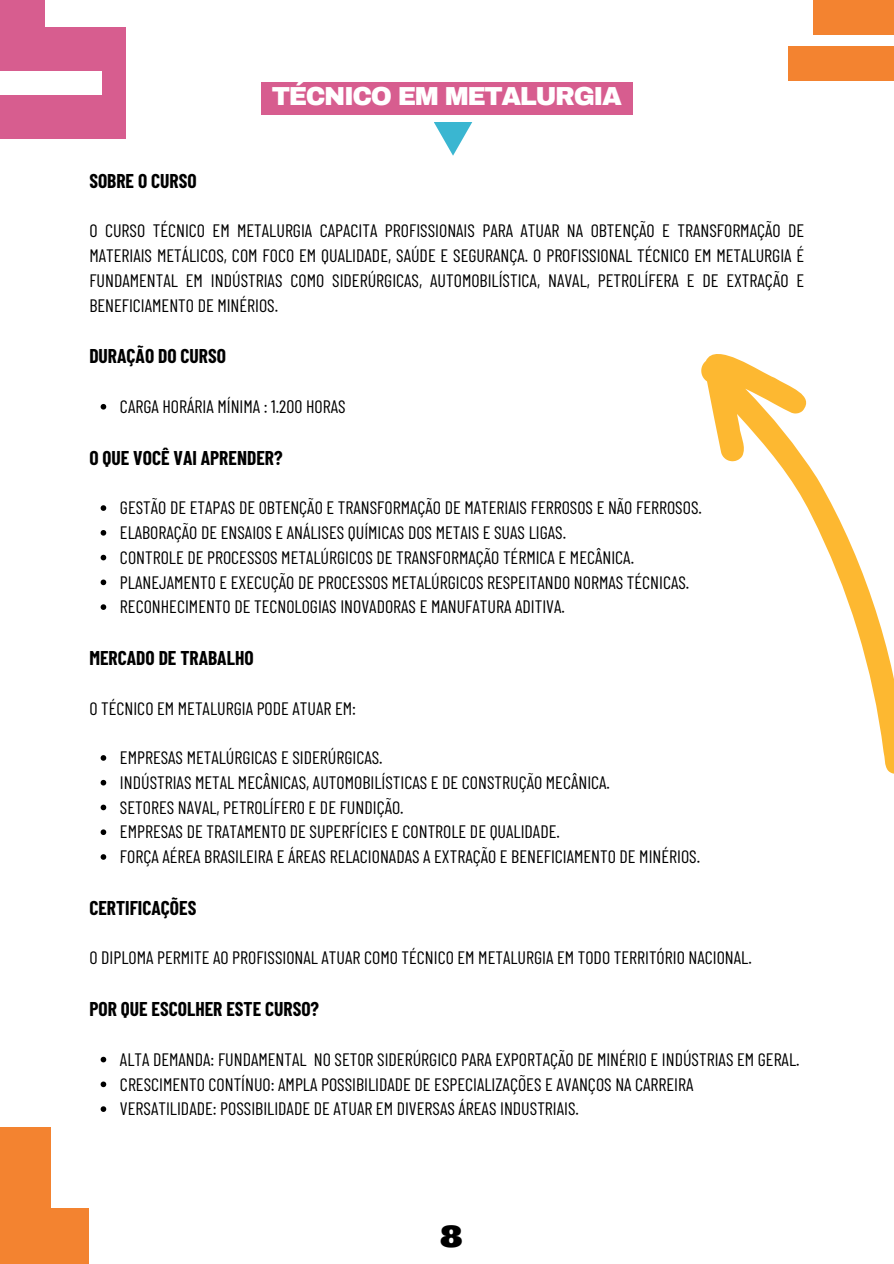
<style>
.page{position:relative;width:894px;height:1264px;background:#fff}
.page>*{position:absolute;margin:0;border:0;box-sizing:border-box;transform-origin:0 0}
.t1{font:30px "Ultra";color:#000}
.t2{font:900 25.5px "Archivo";letter-spacing:-.055em;color:#fff}
.t3{font:700 19.5px "Barlow Condensed";color:#000}
.t4{font:18px/24.8px "Barlow Condensed";color:#000;text-align:justify}
</style>
<div class="page">
<svg style="left:101px;top:404px;width:5px;height:5px"></svg>
<svg style="left:101px;top:505px;width:5px;height:6px"></svg>
<svg style="left:101px;top:530px;width:5px;height:5px"></svg>
<svg style="left:101px;top:555px;width:5px;height:5px"></svg>
<svg style="left:101px;top:579px;width:5px;height:6px"></svg>
<svg style="left:101px;top:604px;width:5px;height:6px"></svg>
<svg style="left:101px;top:755px;width:5px;height:5px"></svg>
<svg style="left:101px;top:780px;width:5px;height:5px"></svg>
<svg style="left:101px;top:804px;width:5px;height:6px"></svg>
<svg style="left:101px;top:829px;width:5px;height:6px"></svg>
<svg style="left:101px;top:854px;width:5px;height:5px"></svg>
<svg style="left:101px;top:1056px;width:5px;height:6px"></svg>
<svg style="left:101px;top:1081px;width:5px;height:6px"></svg>
<svg style="left:101px;top:1106px;width:5px;height:5px"></svg>
<div style="left:261px;top:83px;width:371px;height:32px;background:#d75d8f"></div>
<svg style="left:434px;top:122px;width:38px;height:34px"></svg>
<div style="left:0;top:1126px;width:51px;height:137px;background:#f38330"></div>
<div style="left:38px;top:1208px;width:51px;height:55px;background:#f38330"></div>
<div style="left:0;top:95px;width:126px;height:44px;background:#d75d8f"></div>
<div style="left:0;top:27px;width:126px;height:44px;background:#d75d8f"></div>
<div style="left:102px;top:52px;width:24px;height:58px;background:#d75d8f"></div>
<div style="left:0;top:0;width:44px;height:44px;background:#d75d8f"></div>
<div style="left:813px;top:0;width:80px;height:34px;background:#f38330"></div>
<div style="left:788px;top:46px;width:105px;height:35px;background:#f38330"></div>
<svg style="left:701px;top:354px;width:192px;height:420px"></svg>
<p class="t2" style="left:271px;top:83px;width:351px">TÉCNICO EM METALURGIA</p>
<h1 class="t3" style="left:89px;top:168px;width:109px">SOBRE O CURSO</h1>
<h2 class="t4" style="left:89px;top:218px;width:716px">O CURSO TÉCNICO EM METALURGIA CAPACITA PROFISSIONAIS PARA ATUAR NA OBTENÇÃO E TRANSFORMAÇÃO DE MATERIAIS METÁLICOS, COM FOCO EM QUALIDADE, SAÚDE E SEGURANÇA. O PROFISSIONAL TÉCNICO EM METALURGIA É FUNDAMENTAL EM INDÚSTRIAS COMO SIDERÚRGICAS, AUTOMOBILÍSTICA, NAVAL, PETROLÍFERA E DE EXTRAÇÃO E BENEFICIAMENTO DE MINÉRIOS.</h2>
<h3 class="t3" style="left:89px;top:344px;width:138px">DURAÇÃO DO CURSO</h3>
<h2 class="t4" style="left:120px;top:393px;width:227px">CARGA HORÁRIA MÍNIMA : 1.200 HORAS</h2>
<p class="t3" style="left:89px;top:445px;width:195px">O QUE VOCÊ VAI APRENDER?</p>
<h2 class="t4" style="left:120px;top:494px;width:583px">GESTÃO DE ETAPAS DE OBTENÇÃO E TRANSFORMAÇÃO DE MATERIAIS FERROSOS E NÃO FERROSOS.</h2>
<p class="t4" style="left:120px;top:519px;width:447px">ELABORAÇÃO DE ENSAIOS E ANÁLISES QUÍMICAS DOS METAIS E SUAS LIGAS.</p>
<p class="t4" style="left:120px;top:544px;width:515px">CONTROLE DE PROCESSOS METALÚRGICOS DE TRANSFORMAÇÃO TÉRMICA E MECÂNICA.</p>
<p class="t4" style="left:120px;top:569px;width:570px">PLANEJAMENTO E EXECUÇÃO DE PROCESSOS METALÚRGICOS RESPEITANDO NORMAS TÉCNICAS.</p>
<p class="t4" style="left:120px;top:593px;width:446px">RECONHECIMENTO DE TECNOLOGIAS INOVADORAS E MANUFATURA ADITIVA.</p>
<p class="t3" style="left:89px;top:645px;width:166px">MERCADO DE TRABALHO</p>
<h2 class="t4" style="left:89px;top:695px;width:268px">O TÉCNICO EM METALURGIA PODE ATUAR EM:</h2>
<h3 class="t4" style="left:120px;top:744px;width:264px">EMPRESAS METALÚRGICAS E SIDERÚRGICAS.</h3>
<p class="t4" style="left:120px;top:769px;width:491px">INDÚSTRIAS METAL MECÂNICAS, AUTOMOBILÍSTICAS E DE CONSTRUÇÃO MECÂNICA.</p>
<p class="t4" style="left:120px;top:794px;width:285px">SETORES NAVAL, PETROLÍFERO E DE FUNDIÇÃO.</p>
<p class="t4" style="left:120px;top:818px;width:441px">EMPRESAS DE TRATAMENTO DE SUPERFÍCIES E CONTROLE DE QUALIDADE.</p>
<p class="t4" style="left:120px;top:843px;width:581px">FORÇA AÉREA BRASILEIRA E ÁREAS RELACIONADAS A EXTRAÇÃO E BENEFICIAMENTO DE MINÉRIOS.</p>
<p class="t3" style="left:89px;top:895px;width:108px">CERTIFICAÇÕES</p>
<h2 class="t4" style="left:89px;top:944px;width:663px">O DIPLOMA PERMITE AO PROFISSIONAL ATUAR COMO TÉCNICO EM METALURGIA EM TODO TERRITÓRIO NACIONAL.</h2>
<h3 class="t3" style="left:89px;top:996px;width:231px">POR QUE ESCOLHER ESTE CURSO?</h3>
<h2 class="t4" style="left:120px;top:1046px;width:681px">ALTA DEMANDA: FUNDAMENTAL NO SETOR SIDERÚRGICO PARA EXPORTAÇÃO DE MINÉRIO E INDÚSTRIAS EM GERAL.</h2>
<p class="t4" style="left:120px;top:1070px;width:575px">CRESCIMENTO CONTÍNUO: AMPLA POSSIBILIDADE DE ESPECIALIZAÇÕES E AVANÇOS NA CARREIRA</p>
<p class="t4" style="left:120px;top:1095px;width:460px">VERSATILIDADE: POSSIBILIDADE DE ATUAR EM DIVERSAS ÁREAS INDUSTRIAIS.</p>
<p class="t1" style="left:440px;top:1217px;width:24px">8</p>
</div>
